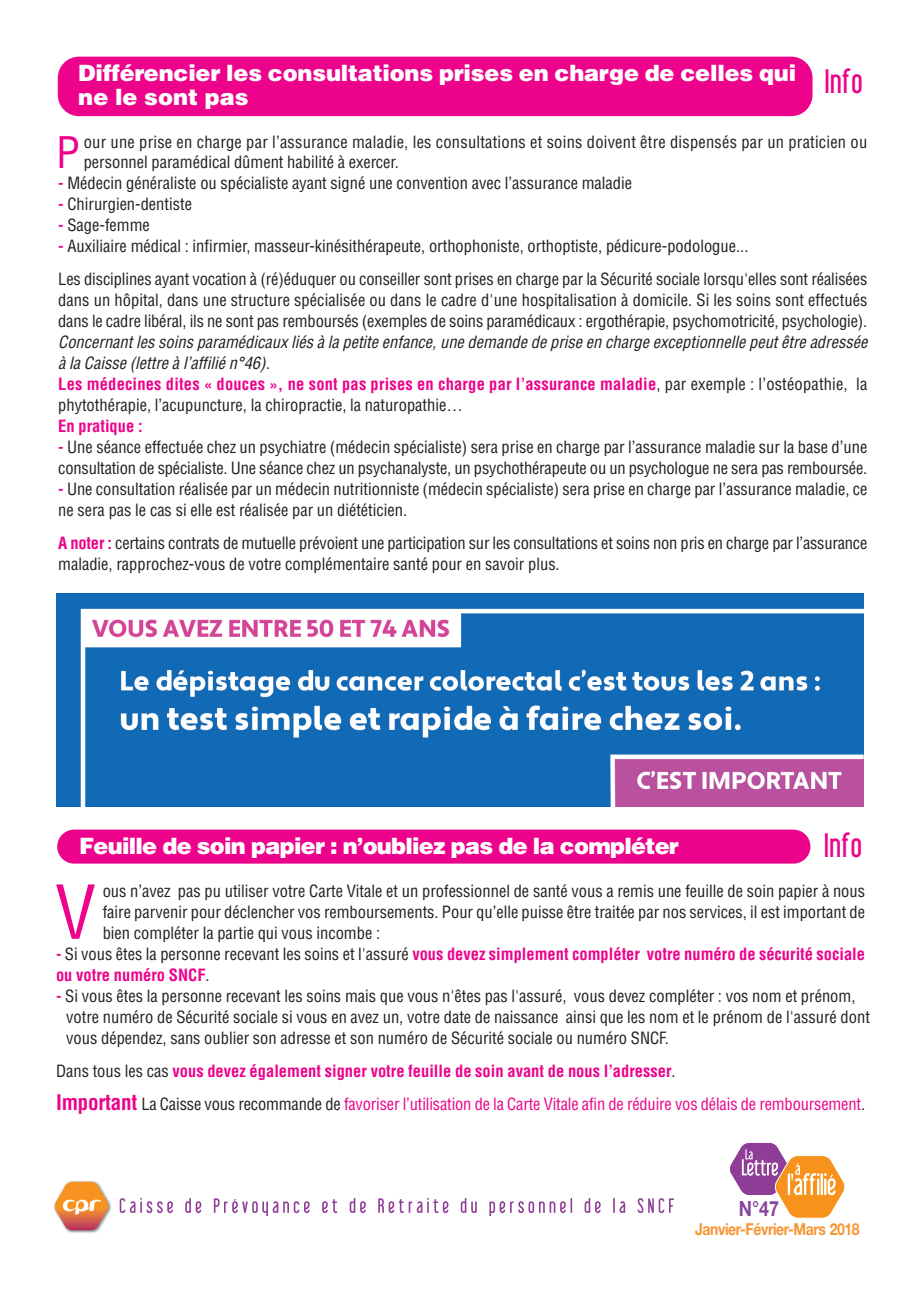
<style>
.page{position:relative;width:920px;height:1290px;background:#fff}
.page>*{position:absolute;margin:0;border:0;box-sizing:border-box;transform-origin:0 0}
.t1{font:condensed 72.45px "Helvetica";color:#ed028c}
.t2{font:condensed 42.45px "Helvetica";color:#ed028c}
.t3{font:33px "Libel Suit";letter-spacing:.03em;color:#ed028c}
.t4{font:900 22.5px/24px "Helvetica";letter-spacing:-.01em;color:#fff}
.t5{font:900 22.5px "Helvetica";letter-spacing:-.035em;color:#fff}
.t6{font:700 21px "Helvetica Neue";color:#87479b;scale:.85 1}
.t7{font:condensed 16.5px/21px "Helvetica";color:#231f20}
.t8{font:italic condensed 16.5px/21px "Helvetica";color:#231f20}
.t9{font:condensed 16.5px/33px "Helvetica";letter-spacing:-.01em;color:#ed028c}
.t10{font:700 condensed 16.5px/21px "Helvetica";color:#ed028c}
.t11{font:700 16.5px "Helvetica Neue";letter-spacing:-.03em;color:#f79532;scale:.85 1}
.s1{font-weight:700;color:#ed028c}
.s2{font-weight:700;font-style:normal;color:#ed028c}
.s3{font-style:normal}
.s4{font-weight:400;color:#231f20}
.s5{color:#231f20}
.s6{font-weight:700}
.s7{font-weight:700;font-size:21px}
</style>
<div class="page">
<svg style="left:730px;top:1143px;width:115px;height:75px"></svg>
<svg style="left:120px;top:1198px;width:53px;height:15px"></svg>
<svg style="left:185px;top:1198px;width:16px;height:15px"></svg>
<svg style="left:214px;top:1198px;width:96px;height:18px"></svg>
<svg style="left:322px;top:1199px;width:16px;height:14px"></svg>
<svg style="left:350px;top:1198px;width:16px;height:15px"></svg>
<svg style="left:378px;top:1198px;width:70px;height:15px"></svg>
<svg style="left:461px;top:1198px;width:16px;height:15px"></svg>
<svg style="left:489px;top:1198px;width:83px;height:18px"></svg>
<svg style="left:585px;top:1198px;width:16px;height:15px"></svg>
<svg style="left:613px;top:1198px;width:12px;height:15px"></svg>
<svg style="left:638px;top:1198px;width:36px;height:15px"></svg>
<img style="left:54px;top:1181px;width:57px;height:52px">
<svg style="left:55px;top:1182px;width:54px;height:48px"></svg>
<div style="left:58px;top:57px;width:754px;height:59px;background:#ed028c;border-radius:21px"></div>
<div style="left:57px;top:829px;width:753px;height:35px;background:#ed028c;border-radius:17px"></div>
<img style="left:56px;top:593px;width:808px;height:213px">
<h3 class="t4" style="left:78px;top:63px;width:719px">Différencier les consultations prises en charge de celles qui ne le sont pas</h3>
<h3 class="t3" style="left:825px;top:64px;width:38px">Info</h3>
<h2 class="t2" style="left:56px;top:136px;width:25px">P</h2>
<p class="t7" style="left:84px;top:134px;width:785px;line-height:19.5px">our une prise en charge par l’assurance maladie, les consultations et soins doivent être dispensés par un praticien ou personnel paramédical dûment habilité à exercer.</p>
<p class="t7" style="left:58px;top:174px;width:575px"><span class="s1">-</span> Médecin généraliste ou spécialiste ayant signé une convention avec l’assurance maladie</p>
<p class="t7" style="left:58px;top:195px;width:135px"><span class="s1">-</span> Chirurgien-dentiste</p>
<p class="t7" style="left:58px;top:216px;width:93px"><span class="s1">-</span> Sage-femme</p>
<p class="t7" style="left:58px;top:231px;width:811px;line-height:33px"><span class="s1">-</span> Auxiliaire médical : infirmier, masseur-kinésithérapeute, orthophoniste, orthoptiste, pédicure-podologue...<br>Les disciplines ayant vocation à (ré)éduquer ou conseiller sont prises en charge par la Sécurité sociale lorsqu'elles sont réalisées</p>
<p class="t7" style="left:58px;top:291px;width:811px">dans un hôpital, dans une structure spécialisée ou dans le cadre d'une hospitalisation à domicile. Si les soins sont effectués dans le cadre libéral, ils ne sont pas remboursés (exemples de soins paramédicaux : ergothérapie, psychomotricité, psychologie).</p>
<p class="t8" style="left:58px;top:333px;width:811px">Concernant les soins paramédicaux liés à la petite enfance, une demande de prise en charge exceptionnelle peut être adressée à la Caisse (lettre à l’affilié n°46).<br><span class="s2">Les médecines dites « douces », ne sont pas prises en charge par l’assurance maladie</span><span class="s3">, par exemple : l’ostéopathie, la phytothérapie, l’acupuncture, la chiropractie, la naturopathie…</span></p>
<p class="t10" style="left:58px;top:417px;width:86px">En pratique :</p>
<p class="t7" style="left:58px;top:438px;width:811px"><span class="s1">-</span> Une séance effectuée chez un psychiatre (médecin spécialiste) sera prise en charge par l’assurance maladie sur la base d’une consultation de spécialiste. Une séance chez un psychanalyste, un psychothérapeute ou un psychologue ne sera pas remboursée.</p>
<p class="t7" style="left:58px;top:480px;width:811px"><span class="s1">-</span> Une consultation réalisée par un médecin nutritionniste (médecin spécialiste) sera prise en charge par l’assurance maladie, ce ne sera pas le cas si elle est réalisée par un diététicien.</p>
<p class="t7" style="left:58px;top:534px;width:811px"><span class="s1">A noter :</span> certains contrats de mutuelle prévoient une participation sur les consultations et soins non pris en charge par l’assurance maladie, rapprochez-vous de votre complémentaire santé pour en savoir plus.</p>
<h3 class="t5" style="left:79px;top:837px;width:601px">Feuille de soin papier : n’oubliez pas de la compléter</h3>
<h3 class="t3" style="left:825px;top:828px;width:38px">Info</h3>
<h1 class="t1" style="left:55px;top:884px;width:42px">V</h1>
<p class="t7" style="left:103px;top:882px;width:764px;text-align:justify">ous n’avez pas pu utiliser votre Carte Vitale et un professionnel de santé vous a remis une feuille de soin papier à nous faire parvenir pour déclencher vos remboursements. Pour qu’elle puisse être traitée par nos services, il est important de bien compléter la partie qui vous incombe :</p>
<p class="t10" style="left:56px;top:945px;width:811px">- <span class="s4">Si vous êtes la personne recevant les soins et l'assuré</span> vous devez simplement compléter votre numéro de sécurité sociale ou votre numéro SNCF<span class="s4">.</span></p>
<p class="t7" style="left:66px;top:987px;width:805px;text-indent:-10px"><span class="s1">-</span> Si vous êtes la personne recevant les soins mais que vous n'êtes pas l'assuré, vous devez compléter : vos nom et prénom, votre numéro de Sécurité sociale si vous en avez un, votre date de naissance ainsi que les nom et le prénom de l'assuré dont vous dépendez, sans oublier son adresse et son numéro de Sécurité sociale ou numéro SNCF.</p>
<p class="t9" style="left:56px;top:1056px;width:811px"><span class="s5">Dans tous les cas</span> <span class="s6">vous devez également signer votre feuille de soin avant de nous l’adresser</span><span class="s5">.<br></span><span class="s7">Important</span> <span class="s5">La Caisse vous recommande de</span> favoriser l’utilisation de la Carte Vitale afin de réduire vos délais de remboursement<span class="s5">.</span></p>
<p class="t6" style="left:739px;top:1201px;width:49px">N°47</p>
<p class="t11" style="left:695px;top:1223px;width:195px">Janvier-Février-Mars 2018</p>
</div>
